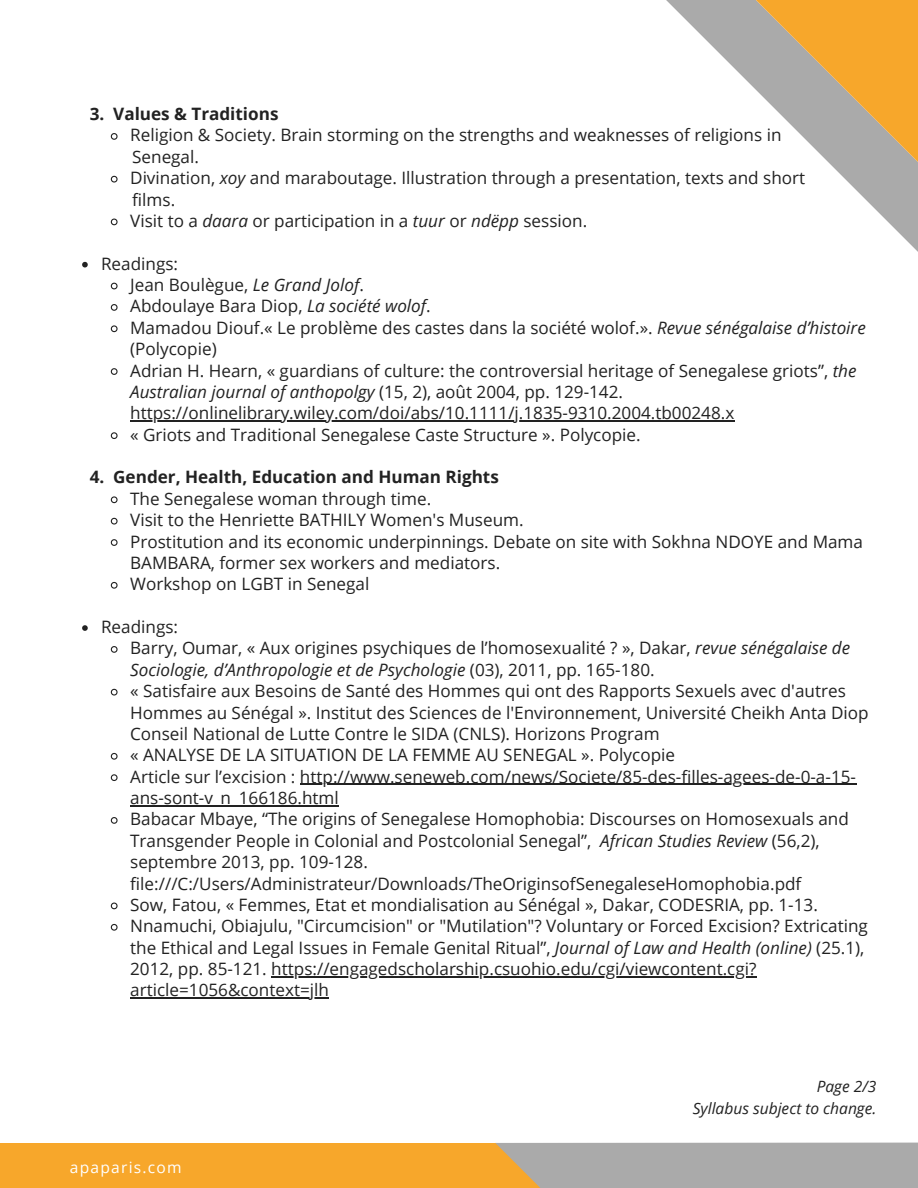
<style>
.page{position:relative;width:918px;height:1188px;background:#fff}
.page>*{position:absolute;margin:0;border:0;box-sizing:border-box;transform-origin:0 0}
.t1{font:17.1px/21.3px "Open Sans";color:#222}
.t2{font:700 17.1px "Open Sans";color:#222}
.t3{font:italic 15.6px "Open Sans";color:#222}
.t4{font:15.6px "Open Sans";letter-spacing:.08em;color:#fff}
.s1{font-style:italic}
</style>
<div class="page">
<div style="left:0;top:1143px;width:745px;height:45px;background:#f7a72b"></div>
<svg style="left:495px;top:783px;width:423px;height:405px"></svg>
<svg style="left:673px;top:0;width:245px;height:247px"></svg>
<svg style="left:110px;top:133px;width:8px;height:7px"></svg>
<svg style="left:110px;top:175px;width:8px;height:8px"></svg>
<svg style="left:110px;top:218px;width:8px;height:8px"></svg>
<svg style="left:82px;top:262px;width:6px;height:5px"></svg>
<svg style="left:110px;top:282px;width:8px;height:8px"></svg>
<svg style="left:110px;top:304px;width:8px;height:7px"></svg>
<svg style="left:110px;top:325px;width:8px;height:8px"></svg>
<svg style="left:110px;top:368px;width:8px;height:7px"></svg>
<hr style="left:130px;top:420px;width:604px;height:2px;background:#222">
<svg style="left:110px;top:432px;width:8px;height:7px"></svg>
<svg style="left:110px;top:496px;width:8px;height:8px"></svg>
<svg style="left:110px;top:517px;width:8px;height:8px"></svg>
<svg style="left:110px;top:539px;width:8px;height:7px"></svg>
<svg style="left:110px;top:581px;width:8px;height:8px"></svg>
<svg style="left:82px;top:625px;width:6px;height:6px"></svg>
<svg style="left:110px;top:646px;width:8px;height:7px"></svg>
<svg style="left:110px;top:688px;width:8px;height:8px"></svg>
<svg style="left:110px;top:752px;width:8px;height:8px"></svg>
<svg style="left:110px;top:774px;width:8px;height:7px"></svg>
<hr style="left:300px;top:784px;width:556px;height:1px;background:#222">
<hr style="left:130px;top:805px;width:209px;height:1px;background:#222">
<svg style="left:110px;top:817px;width:8px;height:7px"></svg>
<svg style="left:110px;top:902px;width:8px;height:8px"></svg>
<svg style="left:110px;top:923px;width:8px;height:8px"></svg>
<hr style="left:271px;top:976px;width:485px;height:1px;background:#222">
<hr style="left:130px;top:998px;width:199px;height:1px;background:#222">
<p class="t2" style="left:90px;top:102px;width:190px">3. Values &amp; Traditions</p>
<p class="t1" style="left:132px;top:146px;width:68px">Senegal.</p>
<p class="t1" style="left:132px;top:188px;width:45px">films.</p>
<p class="t1" style="left:130px;top:124px;width:653px">Religion &amp; Society. Brain storming on the strengths and weaknesses of religions in</p>
<p class="t1" style="left:130px;top:167px;width:677px">Divination, <span class="s1">xoy</span> and maraboutage. Illustration through a presentation, texts and short</p>
<p class="t1" style="left:130px;top:210px;width:459px">Visit to a <span class="s1">daara</span> or participation in a <span class="s1">tuur</span> or <span class="s1">ndëpp</span> session.</p>
<p class="t1" style="left:101px;top:252px;width:79px">Readings:</p>
<p class="t1" style="left:130px;top:274px;width:235px">Jean Boulègue, <span class="s1">Le Grand Jolof</span>.</p>
<p class="t1" style="left:130px;top:295px;width:302px">Abdoulaye Bara Diop, <span class="s1">La société wolof</span>.</p>
<p class="t1" style="left:130px;top:317px;width:737px">Mamadou Diouf.« Le problème des castes dans la société wolof.». <span class="s1">Revue sénégalaise d’histoire </span>(Polycopie)</p>
<p class="t1" style="left:130px;top:359px;width:728px">Adrian H. Hearn, « guardians of culture: the controversial heritage of Senegalese griots”, <span class="s1">the<br>Australian journal of anthopolgy</span> (15, 2), août 2004, pp. 129-142. https://onlinelibrary.wiley.com/doi/abs/10.1111/j.1835-9310.2004.tb00248.x</p>
<p class="t1" style="left:130px;top:423px;width:512px">« Griots and Traditional Senegalese Caste Structure ». Polycopie.</p>
<p class="t2" style="left:90px;top:465px;width:411px">4. Gender, Health, Education and Human Rights</p>
<p class="t1" style="left:130px;top:488px;width:303px">The Senegalese woman through time.</p>
<p class="t1" style="left:130px;top:509px;width:395px">Visit to the Henriette BATHILY Women's Museum.</p>
<p class="t1" style="left:130px;top:530px;width:734px">Prostitution and its economic underpinnings. Debate on site with Sokhna NDOYE and Mama<br>BAMBARA, former sex workers and mediators.</p>
<p class="t1" style="left:130px;top:573px;width:241px">Workshop on LGBT in Senegal</p>
<p class="t1" style="left:101px;top:616px;width:79px">Readings:</p>
<p class="t1" style="left:130px;top:637px;width:722px">Barry, Oumar, « Aux origines psychiques de l’homosexualité ? », Dakar, <span class="s1">revue sénégalaise de<br>Sociologie, d’Anthropologie et de Psychologie</span> (03), 2011, pp. 165-180.</p>
<p class="t1" style="left:130px;top:680px;width:740px">« Satisfaire aux Besoins de Santé des Hommes qui ont des Rapports Sexuels avec d'autres<br>Hommes au Sénégal ». Institut des Sciences de l'Environnement, Université Cheikh Anta Diop<br>Conseil National de Lutte Contre le SIDA (CNLS). Horizons Program</p>
<p class="t1" style="left:130px;top:744px;width:546px">« ANALYSE DE LA SITUATION DE LA FEMME AU SENEGAL ». Polycopie</p>
<p class="t1" style="left:130px;top:765px;width:727px">Article sur l’excision : http://www.seneweb.com/news/Societe/85-des-filles-agees-de-0-a-15- ans-sont-v_n_166186.html</p>
<p class="t1" style="left:130px;top:808px;width:720px">Babacar Mbaye, “The origins of Senegalese Homophobia: Discourses on Homosexuals and Transgender People in Colonial and Postcolonial Senegal”, <span class="s1">African Studies Review</span> (56,2), septembre 2013, pp. 109-128. file:///C:/Users/Administrateur/Downloads/TheOriginsofSenegaleseHomophobia.pdf</p>
<p class="t1" style="left:130px;top:894px;width:689px">Sow, Fatou, « Femmes, Etat et mondialisation au Sénégal », Dakar, CODESRIA, pp. 1-13.</p>
<p class="t1" style="left:130px;top:915px;width:739px">Nnamuchi, Obiajulu, "Circumcision" or "Mutilation"? Voluntary or Forced Excision? Extricating the Ethical and Legal Issues in Female Genital Ritual”, <span class="s1">Journal of Law and Health (online)</span> (25.1), 2012, pp. 85-121. https://engagedscholarship.csuohio.edu/cgi/viewcontent.cgi? article=1056&amp;context=jlh</p>
<p class="t4" style="left:70px;top:1156px;width:113px">apaparis.com</p>
<p class="t3" style="left:817px;top:1076px;width:61px">Page 2/3</p>
<p class="t3" style="left:693px;top:1097px;width:185px">Syllabus subject to change.</p>
</div>
